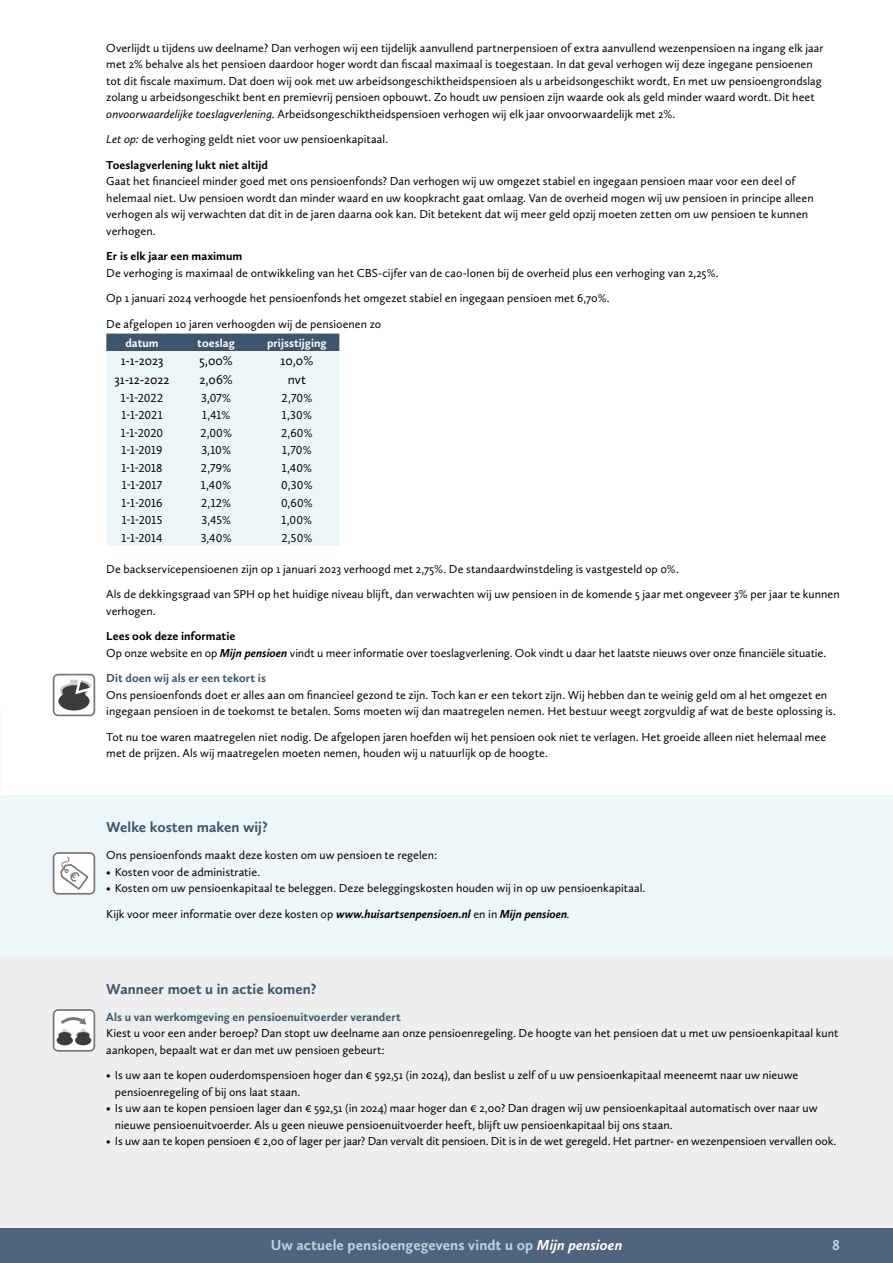
<style>
.page{position:relative;width:893px;height:1263px;background:#fff}
.page>*{position:absolute;margin:0;border:0;box-sizing:border-box;transform-origin:0 0}
.t1{font:700 15px "Calluna Sans";letter-spacing:.005em;color:#b4d8e3}
.t2{font:700 15px "Calluna Sans";color:#3d566c}
.t3{font:13.5px "Calluna Sans";color:#000}
.t4{font:12px/16.5px "Calluna Sans";color:#000}
.t5{font:700 12px "Calluna Sans";letter-spacing:.005em;color:#3d566c}
.t6{font:700 12px "Calluna Sans";letter-spacing:.005em;color:#fff}
.t7{font:700 12px "Calluna Sans";letter-spacing:.005em;color:#000}
.s1{font-style:italic}
.s2{font-weight:700}
.s3{font-weight:700;font-style:italic}
.s4{font-style:italic;color:#fff}
</style>
<div class="page">
<div style="left:106px;top:334px;width:233px;height:17px;background:#3d566c"></div>
<div style="left:106px;top:351px;width:233px;height:195px;background:#ecf5f8"></div>
<div style="left:0;top:796px;width:893px;height:161px;background:#eef6f9"></div>
<div style="left:0;top:957px;width:893px;height:306px;background:#edeeee"></div>
<svg style="left:53px;top:674px;width:42px;height:42px"></svg>
<svg style="left:53px;top:852px;width:42px;height:43px;background:#ddd"></svg>
<svg style="left:53px;top:1009px;width:42px;height:43px;background:#c0c0c0"></svg>
<div style="left:0;top:1229px;width:893px;height:34px;background:#51647d"></div>
<p class="t4" style="left:106px;top:39px;width:719px">Overlijdt u tijdens uw deelname? Dan verhogen wij een tijdelijk aanvullend partnerpensioen of extra aanvullend wezenpensioen na ingang elk jaar met 2% behalve als het pensioen daardoor hoger wordt dan fiscaal maximaal is toegestaan. In dat geval verhogen wij deze ingegane pensioenen tot dit fiscale maximum. Dat doen wij ook met uw arbeidsongeschiktheidspensioen als u arbeidsongeschikt wordt. En met uw pensioengrondslag zolang u arbeidsongeschikt bent en premievrij pensioen opbouwt. Zo houdt uw pensioen zijn waarde ook als geld minder waard wordt. Dit heet <span class="s1">onvoorwaardelijke toeslagverlening.</span> Arbeidsongeschiktheidspensioen verhogen wij elk jaar onvoorwaardelijk met 2%.</p>
<p class="t4" style="left:106px;top:126px;width:283px;line-height:25.5px"><span class="s1">Let op:</span> de verhoging geldt niet voor uw pensioenkapitaal.<br><span class="s2">Toeslagverlening lukt niet altijd</span></p>
<p class="t4" style="left:106px;top:173px;width:709px">Gaat het financieel minder goed met ons pensioenfonds? Dan verhogen wij uw omgezet stabiel en ingegaan pensioen maar voor een deel of helemaal niet. Uw pensioen wordt dan minder waard en uw koopkracht gaat omlaag. Van de overheid mogen wij uw pensioen in principe alleen verhogen als wij verwachten dat dit in de jaren daarna ook kan. Dit betekent dat wij meer geld opzij moeten zetten om uw pensioen te kunnen verhogen.</p>
<p class="t7" style="left:106px;top:249px;width:138px">Er is elk jaar een maximum</p>
<p class="t4" style="left:106px;top:260px;width:614px;line-height:25.5px">De verhoging is maximaal de ontwikkeling van het CBS-cijfer van de cao-lonen bij de overheid plus een verhoging van 2,25%.<br>Op 1 januari 2024 verhoogde het pensioenfonds het omgezet stabiel en ingegaan pensioen met 6,70%.<br>De afgelopen 10 jaren verhoogden wij de pensioenen zo</p>
<p class="t6" style="left:125px;top:335px;width:35px">datum</p>
<p class="t6" style="left:197px;top:335px;width:39px">toeslag</p>
<p class="t6" style="left:267px;top:335px;width:61px">prijsstijging</p>
<p class="t3" style="left:121px;top:353px;width:44px">1-1-2023</p>
<p class="t3" style="left:200px;top:353px;width:35px">5,00%</p>
<p class="t3" style="left:281px;top:353px;width:34px">10,0%</p>
<p class="t3" style="left:115px;top:371px;width:56px">31-12-2022</p>
<p class="t3" style="left:199px;top:371px;width:35px">2,06%</p>
<p class="t3" style="left:288px;top:371px;width:20px">nvt</p>
<p class="t4" style="left:121px;top:389px;width:44px">1-1-2022</p>
<p class="t4" style="left:201px;top:389px;width:31px">3,07%</p>
<p class="t4" style="left:282px;top:389px;width:32px">2,70%</p>
<p class="t4" style="left:122px;top:407px;width:43px">1-1-2021</p>
<p class="t4" style="left:202px;top:407px;width:29px">1,41%</p>
<p class="t4" style="left:282px;top:407px;width:32px">1,30%</p>
<p class="t4" style="left:121px;top:424px;width:44px">1-1-2020</p>
<p class="t4" style="left:200px;top:424px;width:33px">2,00%</p>
<p class="t4" style="left:281px;top:424px;width:33px">2,60%</p>
<p class="t4" style="left:122px;top:442px;width:42px">1-1-2019</p>
<p class="t4" style="left:201px;top:442px;width:31px">3,10%</p>
<p class="t4" style="left:282px;top:442px;width:31px">1,70%</p>
<p class="t4" style="left:121px;top:459px;width:43px">1-1-2018</p>
<p class="t4" style="left:201px;top:459px;width:32px">2,79%</p>
<p class="t4" style="left:282px;top:459px;width:32px">1,40%</p>
<p class="t4" style="left:122px;top:477px;width:42px">1-1-2017</p>
<p class="t4" style="left:201px;top:477px;width:32px">1,40%</p>
<p class="t4" style="left:281px;top:477px;width:33px">0,30%</p>
<p class="t4" style="left:122px;top:494px;width:42px">1-1-2016</p>
<p class="t4" style="left:201px;top:494px;width:31px">2,12%</p>
<p class="t4" style="left:281px;top:494px;width:33px">0,60%</p>
<p class="t4" style="left:122px;top:512px;width:42px">1-1-2015</p>
<p class="t4" style="left:201px;top:512px;width:31px">3,45%</p>
<p class="t4" style="left:282px;top:512px;width:32px">1,00%</p>
<p class="t4" style="left:122px;top:529px;width:42px">1-1-2014</p>
<p class="t4" style="left:201px;top:529px;width:32px">3,40%</p>
<p class="t4" style="left:281px;top:529px;width:32px">2,50%</p>
<p class="t4" style="left:106px;top:556px;width:735px;line-height:25.5px">De backservicepensioenen zijn op 1 januari 2023 verhoogd met 2,75%. De standaardwinstdeling is vastgesteld op 0%.<br>Als de dekkingsgraad van SPH op het huidige niveau blijft, dan verwachten wij uw pensioen in de komende 5 jaar met ongeveer 3% per jaar te kunnen</p>
<p class="t4" style="left:106px;top:602px;width:51px">verhogen.</p>
<p class="t4" style="left:106px;top:628px;width:721px"><span class="s2">Lees ook deze informatie<br></span>Op onze website en op <span class="s3">Mijn pensioen</span> vindt u meer informatie over toeslagverlening. Ook vindt u daar het laatste nieuws over onze financiële situatie.</p>
<p class="t5" style="left:106px;top:671px;width:161px">Dit doen wij als er een tekort is</p>
<p class="t4" style="left:106px;top:686px;width:731px">Ons pensioenfonds doet er alles aan om financieel gezond te zijn. Toch kan er een tekort zijn. Wij hebben dan te weinig geld om al het omgezet en ingegaan pensioen in de toekomst te betalen. Soms moeten wij dan maatregelen nemen. Het bestuur weegt zorgvuldig af wat de beste oplossing is.</p>
<p class="t4" style="left:106px;top:728px;width:721px">Tot nu toe waren maatregelen niet nodig. De afgelopen jaren hoefden wij het pensioen ook niet te verlagen. Het groeide alleen niet helemaal mee met de prijzen. Als wij maatregelen moeten nemen, houden wij u natuurlijk op de hoogte.</p>
<p class="t2" style="left:106px;top:818px;width:163px">Welke kosten maken wij?</p>
<p class="t4" style="left:106px;top:847px;width:332px">Ons pensioenfonds maakt deze kosten om uw pensioen te regelen:</p>
<p class="t4" style="left:106px;top:863px;width:155px">• Kosten voor de administratie.</p>
<p class="t4" style="left:106px;top:875px;width:541px;line-height:25.5px">• Kosten om uw pensioenkapitaal te beleggen. Deze beleggingskosten houden wij in op uw pensioenkapitaal.<br>Kijk voor meer informatie over deze kosten op <span class="s3">www.huisartsenpensioen.nl</span> en in <span class="s3">Mijn pensioen</span><span class="s1">.</span></p>
<p class="t2" style="left:106px;top:979px;width:212px">Wanneer moet u in actie komen?</p>
<p class="t5" style="left:106px;top:1009px;width:296px">Als u van werkomgeving en pensioenuitvoerder verandert</p>
<p class="t4" style="left:106px;top:1025px;width:734px">Kiest u voor een ander beroep? Dan stopt uw deelname aan onze pensioenregeling. De hoogte van het pensioen dat u met uw pensioenkapitaal kunt aankopen, bepaalt wat er dan met uw pensioen gebeurt:</p>
<p class="t4" style="left:115px;top:1067px;width:685px;text-indent:-9px">• Is uw aan te kopen ouderdomspensioen hoger dan € 592,51 (in 2024), dan beslist u zelf of u uw pensioenkapitaal meeneemt naar uw nieuwe pensioenregeling of bij ons laat staan.</p>
<p class="t4" style="left:115px;top:1100px;width:704px;text-indent:-9px">• Is uw aan te kopen pensioen lager dan € 592,51 (in 2024) maar hoger dan € 2,00? Dan dragen wij uw pensioenkapitaal automatisch over naar uw nieuwe pensioenuitvoerder. Als u geen nieuwe pensioenuitvoerder heeft, blijft uw pensioenkapitaal bij ons staan.</p>
<p class="t4" style="left:106px;top:1133px;width:731px">• Is uw aan te kopen pensioen € 2,00 of lager per jaar? Dan vervalt dit pensioen. Dit is in de wet geregeld. Het partner- en wezenpensioen vervallen ook.</p>
<p class="t1" style="left:271px;top:1236px;width:353px">Uw actuele pensioengegevens vindt u op <span class="s4">Mijn pensioen</span></p>
<p class="t1" style="left:832px;top:1236px;width:9px">8</p>
</div>
